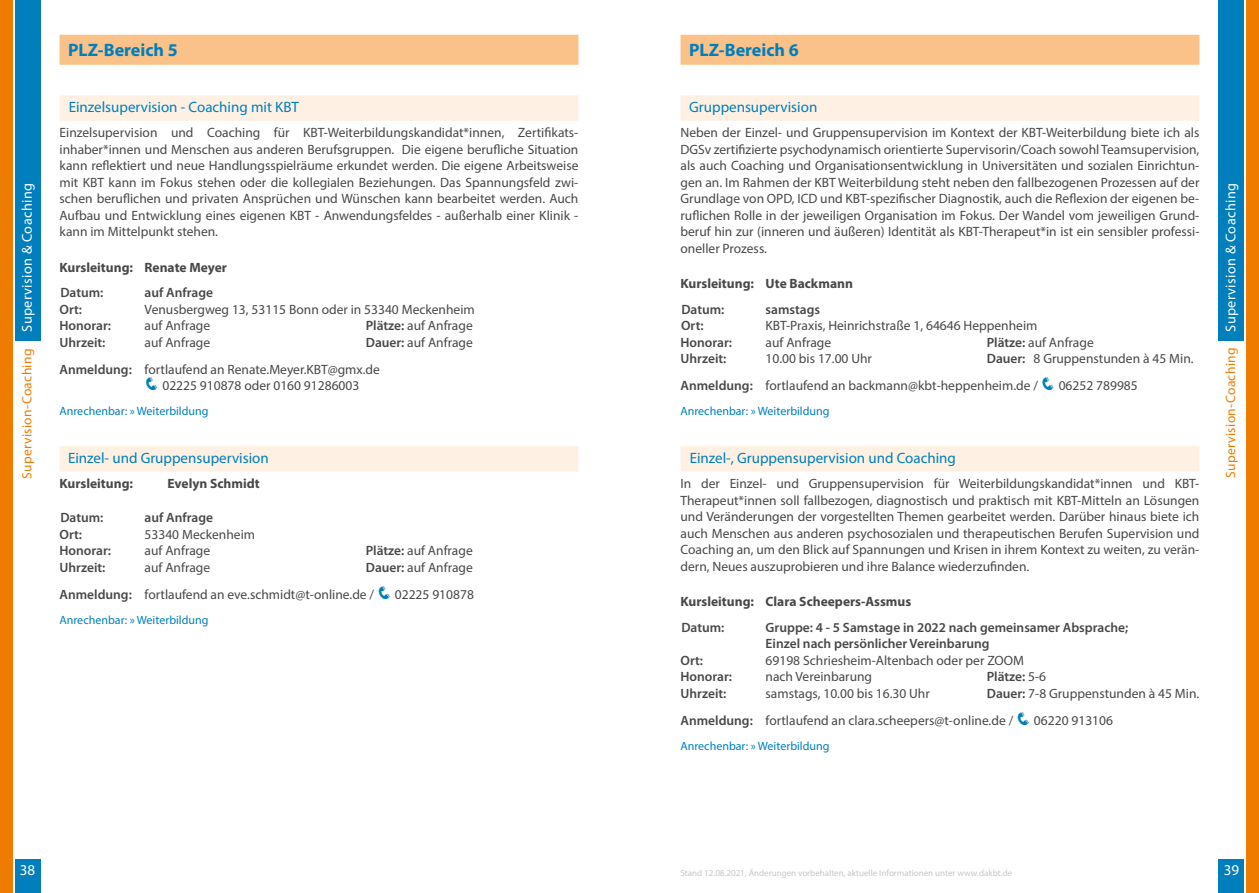
<style>
.page{position:relative;width:1259px;height:893px;background:#fff}
.page>*{position:absolute;margin:0;border:0;box-sizing:border-box;transform-origin:0 0}
.t1{font:700 18px "Myriad Pro";color:#007fbc}
.t2{font:15px "Myriad Pro";color:#007fbc}
.t3{font:15px "Myriad Pro";color:#fff}
.t4{font:14.25px "Myriad Pro";letter-spacing:.025em;color:#fff}
.t5{font:13.5px/16.5px "Myriad Pro";color:#484847;text-align:justify}
.t6{font:600 13.5px/16.5px "Myriad Pro";color:#484847}
.t7{font:700 13.5px "Myriad Pro";color:#484847}
.t8{font:13.5px "Myriad Pro";letter-spacing:.025em;color:#ef7c00}
.t9{font:12px "Myriad Pro";color:#007fbc}
.t10{font:9px "Myriad Pro";color:#c5c6c6}
.s1{font-weight:600}
.s2{color:#007fbc}
.s3{font-weight:400}
</style>
<div class="page">
<div style="left:1218px;top:0;width:26px;height:340px;background:#007fbc"></div>
<div style="left:1246px;top:0;width:13px;height:893px;background:#ef7c00"></div>
<div style="left:15px;top:0;width:25px;height:340px;background:#007fbc"></div>
<div style="left:0;top:0;width:13px;height:893px;background:#ef7c00"></div>
<div style="left:1218px;top:859px;width:26px;height:34px;background:#007fbc"></div>
<div style="left:15px;top:859px;width:25px;height:34px;background:#007fbc"></div>
<div style="left:60px;top:35px;width:518px;height:30px;background:#fac189"></div>
<div style="left:60px;top:95px;width:518px;height:26px;background:#fef1e3"></div>
<div style="left:60px;top:446px;width:518px;height:26px;background:#fef1e3"></div>
<div style="left:680px;top:35px;width:519px;height:30px;background:#fac189"></div>
<div style="left:680px;top:95px;width:519px;height:26px;background:#fef1e3"></div>
<div style="left:680px;top:446px;width:519px;height:26px;background:#fef1e3"></div>
<h1 class="t1" style="left:68px;top:38px;width:111px">PLZ-Bereich 5</h1>
<h1 class="t1" style="left:689px;top:38px;width:111px">PLZ-Bereich 6</h1>
<p class="t2" style="left:69px;top:98px;width:232px">Einzelsupervision - Coaching mit KBT</p>
<p class="t5" style="left:60px;top:124px;width:520px">Einzelsupervision und Coaching für KBT-Weiterbildungskandidat*innen, Zertifikats&shy;inhaber*innen und Menschen aus anderen Berufsgruppen. Die eigene berufliche Situation kann reflektiert und neue Handlungsspielräume erkundet werden. Die eigene Arbeitsweise mit KBT kann im Fokus stehen oder die kollegialen Beziehungen. Das Spannungsfeld zwi&shy;schen beruflichen und privaten Ansprüchen und Wünschen kann bearbeitet werden. Auch Aufbau und Entwicklung eines eigenen KBT - Anwendungsfeldes - außerhalb einer Klinik - kann im Mittelpunkt stehen.</p>
<p class="t7" style="left:60px;top:258px;width:169px">Kursleitung: Renate Meyer</p>
<p class="t6" style="left:60px;top:284px;width:45px">Datum:</p>
<p class="t6" style="left:145px;top:284px;width:70px">auf Anfrage</p>
<p class="t6" style="left:60px;top:301px;width:24px">Ort:</p>
<p class="t5" style="left:145px;top:301px;width:332px">Venusbergweg 13, 53115 Bonn oder in 53340 Meckenheim</p>
<p class="t6" style="left:60px;top:317px;width:53px">Honorar:</p>
<p class="t5" style="left:145px;top:317px;width:67px">auf Anfrage</p>
<p class="t5" style="left:366px;top:317px;width:108px"><span class="s1">Plätze:</span> auf Anfrage</p>
<p class="t6" style="left:60px;top:334px;width:47px">Uhrzeit:</p>
<p class="t5" style="left:145px;top:334px;width:67px">auf Anfrage</p>
<p class="t2" style="left:689px;top:98px;width:130px">Gruppensupervision</p>
<p class="t5" style="left:680px;top:124px;width:520px">Neben der Einzel- und Gruppensupervision im Kontext der KBT-Weiterbildung biete ich als DGSv zertifizierte psychodynamisch orientierte Supervisorin/Coach sowohl Teamsupervision, als auch Coaching und Organisationsentwicklung in Universitäten und sozialen Einrichtun&shy;gen an. Im Rahmen der KBT Weiterbildung steht neben den fallbezogenen Prozessen auf der Grundlage von OPD, ICD und KBT-spezifischer Diagnostik, auch die Reflexion der eigenen be&shy;ruflichen Rolle in der jeweiligen Organisation im Fokus. Der Wandel vom jeweiligen Grund&shy;beruf hin zur (inneren und äußeren) Identität als KBT-Therapeut*in ist ein sensibler professi&shy;oneller Prozess.</p>
<p class="t7" style="left:680px;top:275px;width:174px">Kursleitung: Ute Backmann</p>
<p class="t6" style="left:681px;top:301px;width:45px">Datum:</p>
<p class="t6" style="left:765px;top:301px;width:56px">samstags</p>
<p class="t6" style="left:681px;top:317px;width:24px">Ort:</p>
<p class="t5" style="left:765px;top:317px;width:273px">KBT-Praxis, Heinrichstraße 1, 64646 Heppenheim</p>
<p class="t6" style="left:680px;top:334px;width:53px">Honorar:</p>
<p class="t5" style="left:765px;top:334px;width:67px">auf Anfrage</p>
<p class="t5" style="left:986px;top:334px;width:108px"><span class="s1">Plätze:</span> auf Anfrage</p>
<p class="t6" style="left:680px;top:350px;width:47px">Uhrzeit:</p>
<p class="t5" style="left:765px;top:350px;width:108px">10.00 bis 17.00 Uhr</p>
<p class="t4" style="left:18px;top:332px;width:150px;rotate:-90deg">Supervision &amp; Coaching</p>
<p class="t4" style="left:1222px;top:332px;width:150px;rotate:-90deg">Supervision &amp; Coaching</p>
<p class="t8" style="left:19px;top:479px;width:132px;rotate:-90deg">Supervision-Coaching</p>
<p class="t8" style="left:1222px;top:478px;width:132px;rotate:-90deg">Supervision-Coaching</p>
<p class="t5" style="left:60px;top:329px;width:415px;line-height:27px;text-indent:306px"><span class="s1">Dauer:</span> auf Anfrage<br><span class="s1">Anmeldung:</span> fortlaufend an Renate.Meyer.KBT@gmx.de</p>
<p class="t5" style="left:145px;top:377px;width:216px"><span class="s2">❑</span> 02225 910878 oder 0160 91286003</p>
<p class="t9" style="left:60px;top:404px;width:150px">Anrechenbar: » Weiterbildung</p>
<p class="t2" style="left:68px;top:449px;width:202px">Einzel- und Gruppensupervision</p>
<p class="t7" style="left:60px;top:475px;width:75px">Kursleitung:</p>
<p class="t7" style="left:168px;top:475px;width:94px">Evelyn Schmidt</p>
<p class="t6" style="left:60px;top:509px;width:45px">Datum:</p>
<p class="t6" style="left:145px;top:509px;width:70px">auf Anfrage</p>
<p class="t6" style="left:60px;top:525px;width:24px">Ort:</p>
<p class="t5" style="left:145px;top:526px;width:112px">53340 Meckenheim</p>
<p class="t6" style="left:60px;top:542px;width:53px">Honorar:</p>
<p class="t5" style="left:145px;top:542px;width:67px">auf Anfrage</p>
<p class="t5" style="left:366px;top:542px;width:108px"><span class="s1">Plätze:</span> auf Anfrage</p>
<p class="t6" style="left:60px;top:558px;width:47px">Uhrzeit:</p>
<p class="t5" style="left:145px;top:559px;width:67px">auf Anfrage</p>
<p class="t5" style="left:680px;top:345px;width:514px;line-height:27px;text-indent:306px"><span class="s1">Dauer:</span> 8 Gruppenstunden à 45 Min.<br><span class="s1">Anmeldung:</span> fortlaufend an backmann@kbt-heppenheim.de / <span class="s2">❑</span> 06252 789985</p>
<p class="t9" style="left:680px;top:404px;width:150px">Anrechenbar: » Weiterbildung</p>
<p class="t2" style="left:689px;top:449px;width:268px">Einzel-, Gruppensupervision und Coaching</p>
<p class="t5" style="left:680px;top:475px;width:520px">In der Einzel- und Gruppensupervision für Weiterbildungskandidat*innen und KBT-Therapeut*innen soll fallbezogen, diagnostisch und praktisch mit KBT-Mitteln an Lösungen und Veränderungen der vorgestellten Themen gearbeitet werden. Darüber hinaus biete ich auch Menschen aus anderen psychosozialen und therapeutischen Berufen Supervision und Coaching an, um den Blick auf Spannungen und Krisen in ihrem Kontext zu weiten, zu verän&shy;dern, Neues auszuprobieren und ihre Balance wiederzufinden.</p>
<p class="t7" style="left:680px;top:593px;width:232px">Kursleitung: Clara Scheepers-Assmus</p>
<p class="t6" style="left:681px;top:618px;width:45px">Datum:</p>
<p class="t6" style="left:765px;top:618px;width:364px">Gruppe: 4 - 5 Samstage in 2022 nach gemeinsamer Absprache;<br>Einzel nach persönlicher Vereinbarung</p>
<p class="t6" style="left:680px;top:651px;width:24px">Ort:</p>
<p class="t5" style="left:765px;top:652px;width:260px">69198 Schriesheim-Altenbach oder per ZOOM</p>
<p class="t6" style="left:680px;top:668px;width:53px">Honorar:</p>
<p class="t5" style="left:765px;top:668px;width:108px">nach Vereinbarung</p>
<p class="t6" style="left:986px;top:668px;width:61px">Plätze: <span class="s3">5-6</span></p>
<p class="t6" style="left:680px;top:684px;width:47px">Uhrzeit:</p>
<p class="t5" style="left:765px;top:685px;width:166px">samstags, 10.00 bis 16.30 Uhr</p>
<p class="t5" style="left:60px;top:553px;width:416px;line-height:27px;text-align:right"><span class="s1">Dauer:</span> auf Anfrage<br><span class="s1">Anmeldung:</span> fortlaufend an eve.schmidt@t-online.de / <span class="s2">❑</span> 02225 910878</p>
<p class="t9" style="left:60px;top:612px;width:150px">Anrechenbar: » Weiterbildung</p>
<p class="t5" style="left:680px;top:679px;width:520px;line-height:27px;text-indent:306px"><span class="s1">Dauer:</span> 7-8 Gruppenstunden à 45 Min.<br><span class="s1">Anmeldung:</span> fortlaufend an clara.scheepers@t-online.de / <span class="s2">❑</span> 06220 913106</p>
<p class="t9" style="left:680px;top:738px;width:150px">Anrechenbar: » Weiterbildung</p>
<p class="t3" style="left:20px;top:861px;width:17px">38</p>
<p class="t10" style="left:680px;top:868px;width:333px">Stand 12.08.2021, Änderungen vorbehalten, aktuelle Informationen unter www.dakbt.de</p>
<p class="t3" style="left:1223px;top:861px;width:17px">39</p>
</div>
